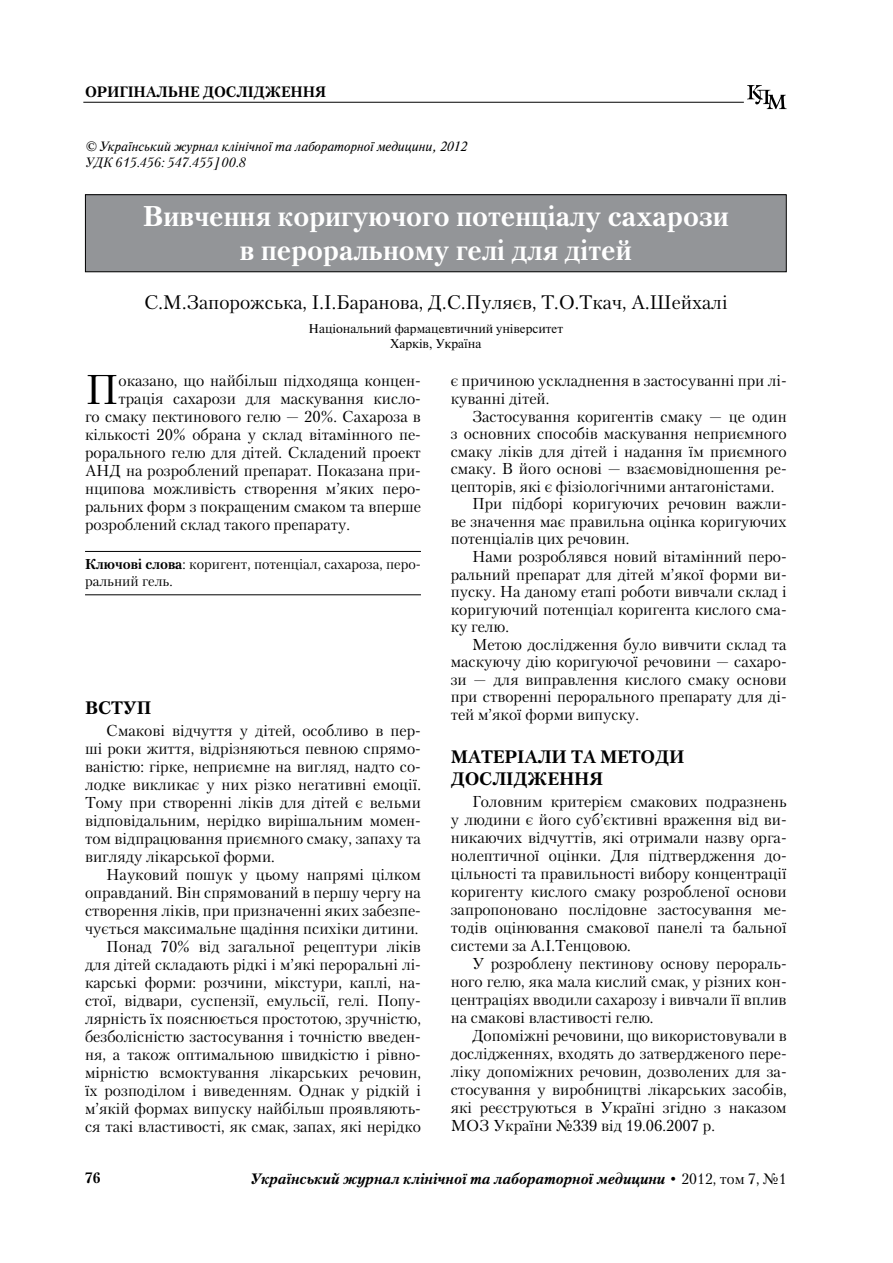
<style>
.page{position:relative;width:893px;height:1263px;background:#fff}
.page>*{position:absolute;margin:0;border:0;box-sizing:border-box;transform-origin:0 0}
.t1{font:41.4px "Petersburg C";color:#000}
.t2{font:700 28.5px/33.8px "Petersburg C";color:#fff;text-align:center}
.t3{font:19.5px "Petersburg C";color:#000}
.t4{font:700 18px "Petersburg C";color:#000}
.t5{font:15.75px/18px "Petersburg C";color:#000;text-align:justify}
.t6{font:italic 700 15px "Petersburg C";color:#000}
.t7{font:700 15px "Petersburg C";color:#000}
.t8{font:14.25px/17.1px "Petersburg C";color:#000}
.t9{font:italic 13.5px "Newton C";color:#000}
.t10{font:italic 13.5px "Petersburg C";color:#000}
.t11{font:12.75px/15.3px "Newton C";color:#000;text-align:center}
.s1{font-weight:700}
.s2{font-weight:400;font-style:normal}
</style>
<div class="page">
<svg style="left:747px;top:85px;width:40px;height:24px"></svg>
<hr style="left:83px;top:102px;width:661px;height:1px;background:#000">
<div style="left:85px;top:195px;width:701px;height:77px;background:#939598"></div>
<div style="left:85px;top:194px;width:702px;height:78px;border:1px solid #000"></div>
<hr style="left:85px;top:551px;width:336px;height:1px;background:#000">
<hr style="left:85px;top:594px;width:336px;height:1px;background:#000">
<p class="t7" style="left:85px;top:83px;width:243px">ОРИГIНАЛЬНЕ ДОСЛIДЖЕННЯ</p>
<p class="t9" style="left:85px;top:139px;width:383px">© Український журнал клiнiчної та лабораторної медицини, 2012</p>
<p class="t10" style="left:85px;top:155px;width:162px">УДК 615.456: 547.455] 00.8</p>
<h2 class="t2" style="left:143px;top:200px;width:587px">Вивчення коригуючого потенцiалу сахарози в пероральному гелi для дiтей</h2>
<p class="t3" style="left:144px;top:291px;width:585px">С.М.Запорожська, I.I.Баранова, Д.С.Пуляєв, Т.О.Ткач, А.Шейхалi</p>
<p class="t11" style="left:309px;top:321px;width:256px">Нацiональний фармацевтичний унiверситет<br>Харкiв, Україна</p>
<h1 class="t1" style="left:85px;top:365px;width:35px">П</h1>
<p class="t5" style="left:119px;top:372px;width:304px">оказано, що найбiльш пiдходяща концен-</p>
<p class="t5" style="left:451px;top:372px;width:337px;line-height:17.5px">є причиною ускладнення в застосуваннi при лi&shy;куваннi дiтей.</p>
<p class="t5" style="left:472px;top:407px;width:316px">Застосування коригентiв смаку — це один</p>
<p class="t5" style="left:451px;top:424px;width:337px">з основних способiв маскування неприємного</p>
<p class="t5" style="left:451px;top:442px;width:337px">смаку лiкiв для дiтей i надання їм приємного</p>
<p class="t5" style="left:451px;top:459px;width:337px">смаку. В його основi — взаємовiдношення ре-</p>
<p class="t5" style="left:451px;top:477px;width:325px">цепторiв, якi є фiзiологiчними антагонiстами.</p>
<p class="t5" style="left:472px;top:495px;width:316px">При пiдборi коригуючих речовин важли-</p>
<p class="t5" style="left:451px;top:512px;width:337px">ве значення має правильна оцiнка коригуючих</p>
<p class="t5" style="left:451px;top:530px;width:180px">потенцiалiв цих речовин.</p>
<p class="t5" style="left:472px;top:547px;width:316px">Нами розроблявся новий вiтамiнний перо-</p>
<p class="t5" style="left:451px;top:565px;width:337px">ральний препарат для дiтей м’якої форми ви-</p>
<p class="t5" style="left:451px;top:582px;width:337px">пуску. На даному етапi роботи вивчали склад i</p>
<p class="t5" style="left:451px;top:600px;width:337px">коригуючий потенцiал коригента кислого сма-</p>
<p class="t5" style="left:451px;top:617px;width:60px">ку гелю.</p>
<p class="t5" style="left:472px;top:635px;width:316px">Метою дослiдження було вивчити склад та</p>
<p class="t5" style="left:451px;top:653px;width:337px">маскуючу дiю коригуючої речовини — сахаро-</p>
<p class="t5" style="left:451px;top:670px;width:337px">зи — для виправлення кислого смаку основи</p>
<p class="t5" style="left:451px;top:688px;width:337px">при створеннi перорального препарату для дi-</p>
<p class="t5" style="left:451px;top:706px;width:190px">тей м’якої форми випуску.</p>
<p class="t4" style="left:451px;top:747px;width:56px">Матерiали</p>
<p class="t4" style="left:571px;top:747px;width:85px">та методи</p>
<p class="t4" style="left:451px;top:768px;width:15px">дослiдження</p>
<p class="t5" style="left:451px;top:792px;width:337px;text-indent:21px">Головним критерiєм смакових подразнень у людини є його суб’єктивнi враження вiд ви&shy;никаючих вiдчуттiв, якi отримали назву орга&shy;нолептичної оцiнки. Для пiдтвердження до&shy;цiльностi та правильностi вибору концентрацiї коригенту кислого смаку розробленої основи запропоновано послiдовне застосування ме&shy;тодiв оцiнювання смакової панелi та бальної системи за А.I.Тенцовою.</p>
<p class="t5" style="left:451px;top:954px;width:337px;text-indent:21px">У розроблену пектинову основу перораль&shy;ного гелю, яка мала кислий смак, у рiзних кон&shy;центрацiях вводили сахарозу i вивчали її вплив на смаковi властивостi гелю.</p>
<p class="t5" style="left:451px;top:1026px;width:337px;text-indent:21px">Допомiжнi речовини, що використовували в дослiдженнях, входять до затвердженого пере&shy;лiку допомiжних речовин, дозволених для за&shy;стосування у виробництвi лiкарських засобiв, якi реєструються в Українi згiдно з наказом МОЗ України №339 вiд 19.06.2007 р.</p>
<p class="t5" style="left:119px;top:390px;width:304px">трацiя сахарози для маскування кисло-</p>
<p class="t5" style="left:85px;top:408px;width:337px">го смаку пектинового гелю — 20%. Сахароза в</p>
<p class="t5" style="left:85px;top:426px;width:337px">кiлькостi 20% обрана у склад вiтамiнного пе-</p>
<p class="t5" style="left:85px;top:444px;width:337px">рорального гелю для дiтей. Складений проект</p>
<p class="t5" style="left:85px;top:462px;width:337px">АНД на розроблений препарат. Показана при-</p>
<p class="t5" style="left:85px;top:480px;width:337px">нципова можливiсть створення м’яких перо-</p>
<p class="t5" style="left:85px;top:498px;width:337px">ральних форм з покращеним смаком та вперше</p>
<p class="t5" style="left:85px;top:516px;width:266px">розроблений склад такого препарату.</p>
<p class="t8" style="left:85px;top:555px;width:337px"><span class="s1">Ключовi слова</span>: коригент, потенцiал, сахароза, перо&shy;ральний гель.</p>
<p class="t4" style="left:85px;top:697px;width:68px">Вступ</p>
<p class="t5" style="left:85px;top:721px;width:337px;text-indent:21px">Смаковi вiдчуття у дiтей, особливо в пер&shy;шi роки життя, вiдрiзняються певною спрямо&shy;ванiстю: гiрке, неприємне на вигляд, надто со&shy;лодке викликає у них рiзко негативнi емоцiї.<br>Тому при створеннi лiкiв для дiтей є вельми вiдповiдальним, нерiдко вирiшальним момен&shy;том вiдпрацювання приємного смаку, запаху та вигляду лiкарської форми.</p>
<p class="t5" style="left:85px;top:865px;width:337px;text-align:right">Науковий пошук у цьому напрямi цiлком оправданий. Вiн спрямований в першу чергу на створення лiкiв, при призначеннi яких забезпе&shy;чується максимальне щадiння психiки дитини.<br>Понад 70% вiд загальної рецептури лiкiв для дiтей складають рiдкi i м’якi пероральнi лi&shy;карськi форми: розчини, мiкстури, каплi, на&shy;стої, вiдвари, суспензiї, емульсiї, гелi. Попу&shy;лярнiсть їх пояснюється простотою, зручнiстю, безболiснiстю застосування i точнiстю введен&shy;ня, а також оптимальною швидкiстю i рiвно&shy;мiрнiстю всмоктування лiкарських речовин, їх розподiлом i виведенням. Однак у рiдкiй i м’якiй формах випуску найбiльш проявляють&shy;ся такi властивостi, як смак, запах, якi нерiдко</p>
<p class="t7" style="left:85px;top:1169px;width:17px">76</p>
<p class="t6" style="left:250px;top:1170px;width:538px">Український журнал клiнiчної та лабораторної медицини <span class="s2">• 2012, том 7, №1</span></p>
</div>
